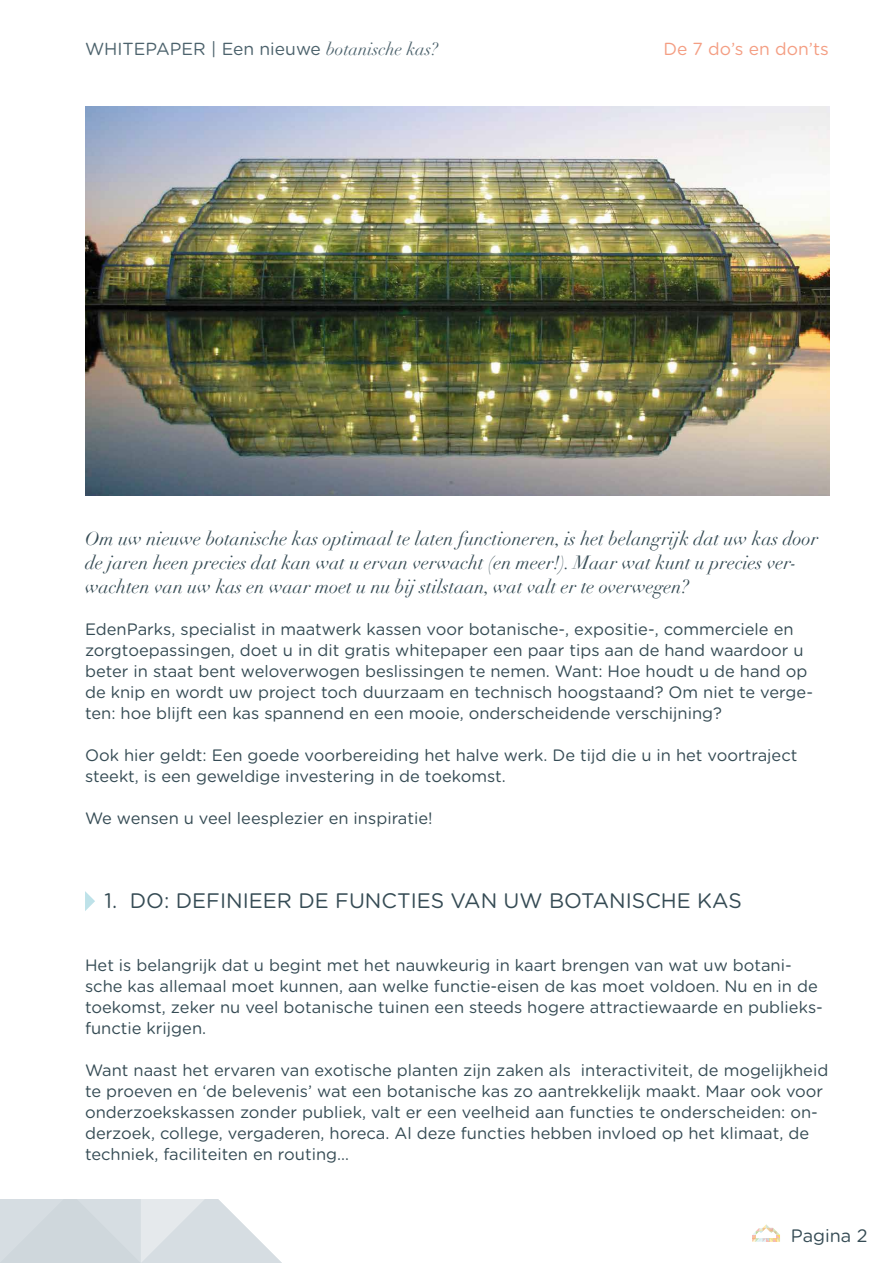
<style>
.page{position:relative;width:893px;height:1263px;background:#fff}
.page>*{position:absolute;margin:0;border:0;box-sizing:border-box;transform-origin:0 0}
.t1{font:21px "Gotham Rounded";color:#354b54}
.t2{font:italic 18.75px/24px "Didot";color:#354b54}
.t3{font:18px "Gotham Rounded";color:#354b54}
.t4{font:17.4px "Gotham Rounded";color:#4c626c}
.t5{font:17.4px "Gotham Rounded";color:#f49e83}
.t6{font:16.5px/21px "Gotham Rounded";color:#354b54}
.s1{font-family:"Didot";font-style:italic}
</style>
<div class="page">
<svg style="left:0;top:1199px;width:282px;height:64px;background:#dae0e4"></svg>
<svg style="left:752px;top:1224px;width:28px;height:18px"></svg>
<svg style="left:85px;top:891px;width:10px;height:20px"></svg>
<img style="left:85px;top:106px;width:744px;height:389px">
<p class="t4" style="left:85px;top:37px;width:355px">WHITEPAPER | Een nieuwe <span class="s1">botanische kas?</span></p>
<p class="t5" style="left:663px;top:37px;width:167px">De 7 do’s en don’ts</p>
<p class="t2" style="left:85px;top:527px;width:735px">Om uw nieuwe botanische kas optimaal te laten functioneren, is het belangrijk dat uw kas door de jaren heen precies dat kan wat u ervan verwacht (en meer!). Maar wat kunt u precies ver&shy;wachten van uw kas en waar moet u nu bij stilstaan, wat valt er te overwegen?</p>
<p class="t6" style="left:85px;top:618px;width:729px">EdenParks, specialist in maatwerk kassen voor botanische-, expositie-, commerciele en zorgtoepassingen, doet u in dit gratis whitepaper een paar tips aan de hand waardoor u beter in staat bent weloverwogen beslissingen te nemen. Want: Hoe houdt u de hand op de knip en wordt uw project toch duurzaam en technisch hoogstaand? Om niet te verge&shy;ten: hoe blijft een kas spannend en een mooie, onderscheidende verschijning?</p>
<p class="t6" style="left:85px;top:744px;width:714px">Ook hier geldt: Een goede voorbereiding het halve werk. De tijd die u in het voortraject steekt, is een geweldige investering in de toekomst.</p>
<p class="t6" style="left:85px;top:807px;width:349px">We wensen u veel leesplezier en inspiratie!</p>
<p class="t1" style="left:105px;top:886px;width:639px">1. DO: DEFINIEER DE FUNCTIES VAN UW BOTANISCHE KAS</p>
<p class="t6" style="left:85px;top:954px;width:739px">Het is belangrijk dat u begint met het nauwkeurig in kaart brengen van wat uw botani&shy;sche kas allemaal moet kunnen, aan welke functie-eisen de kas moet voldoen. Nu en in de toekomst, zeker nu veel botanische tuinen een steeds hogere attractiewaarde en publieks&shy;functie krijgen.</p>
<p class="t6" style="left:85px;top:1059px;width:745px">Want naast het ervaren van exotische planten zijn zaken als interactiviteit, de mogelijkheid te proeven en ‘de belevenis’ wat een botanische kas zo aantrekkelijk maakt. Maar ook voor onderzoekskassen zonder publiek, valt er een veelheid aan functies te onderscheiden: on&shy;derzoek, college, vergaderen, horeca. Al deze functies hebben invloed op het klimaat, de techniek, faciliteiten en routing…</p>
<p class="t3" style="left:791px;top:1223px;width:78px">Pagina 2</p>
</div>
